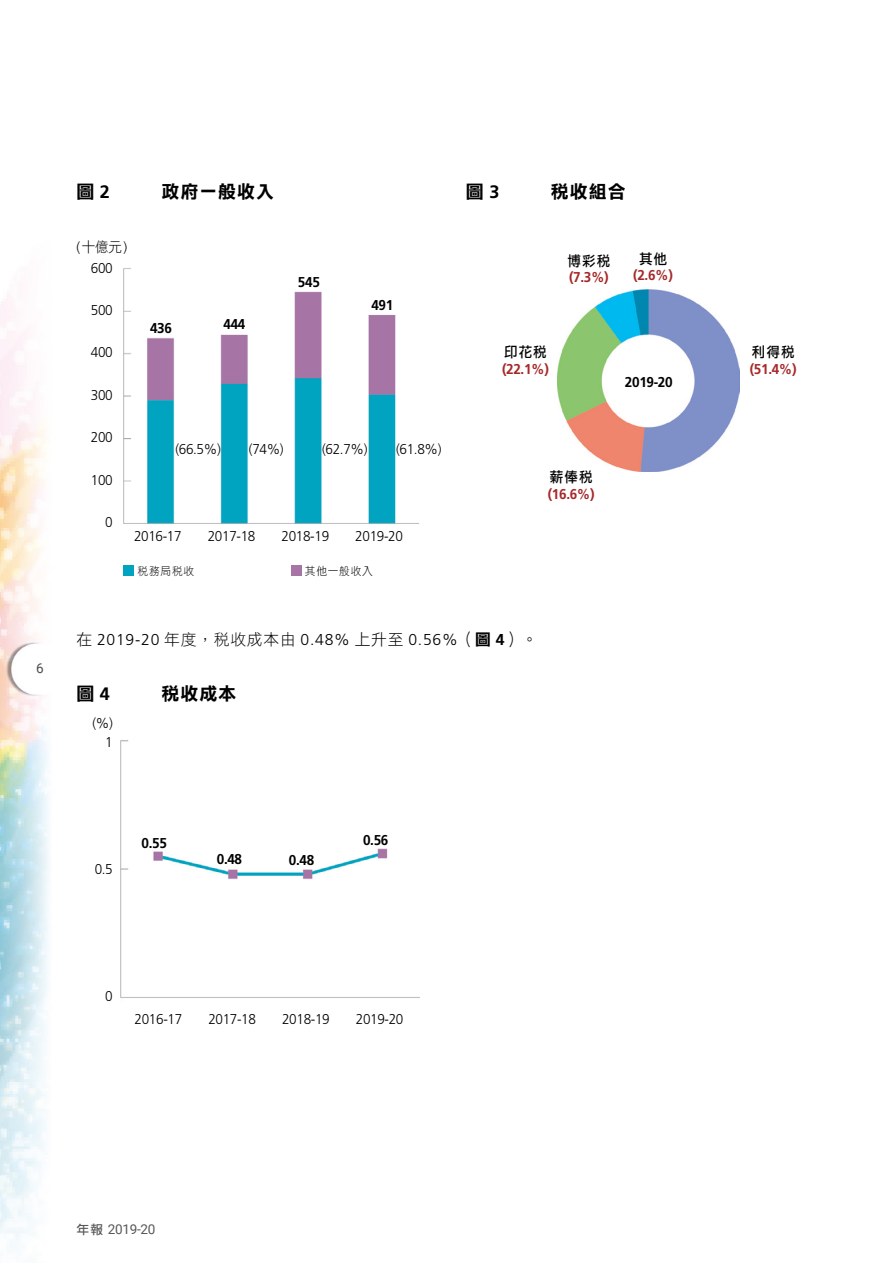
<style>
.page{position:relative;width:893px;height:1263px;background:#fff}
.page>*{position:absolute;margin:0;border:0;box-sizing:border-box;transform-origin:0 0}
.t1{font:18px "DF Li Hei HK W7";letter-spacing:.05em;color:#000}
.t2{font:300 15.75px "Frutiger";letter-spacing:.05em;color:#000}
.t3{font:300 14.25px "Frutiger";letter-spacing:-.025em;color:#000;scale:.95 1}
.t4{font:700 14.25px "Frutiger";letter-spacing:-.025em;color:#000;scale:.95 1}
.t5{font:700 14.25px "Frutiger";color:#a6292a;scale:.95 1}
.t6{font:14.25px "DF Li Hei HK W5";letter-spacing:.075em;color:#000;scale:.95 1}
.t7{font:14.25px "DF Li Hei HK W3";color:#000;scale:.95 1}
.t8{font:13.5px "Roboto";letter-spacing:-.02em;color:#595757}
.t9{font:13.5px "Roboto";color:#4c4948}
.t10{font:11.25px "DF Li Hei HK W3";letter-spacing:.075em;color:#000;scale:.95 1}
.s1{font-family:"Frutiger";font-weight:700}
.s2{font-family:"Frutiger";font-weight:300}
.s3{font-family:"DF Li Hei HK W3";font-weight:400}
.s4{font-family:"DF Li Hei HK W7";font-weight:400}
.s5{font-weight:700}
.s6{font-family:"DF Li Hei HK W5";font-size:12.75px}
</style>
<div class="page">
<img style="left:0;top:289px;width:660px;height:961px">
<img style="left:120px;top:268px;width:299px;height:263px">
<div style="left:124px;top:565px;width:10px;height:11px;background:#00a4c0"></div>
<div style="left:291px;top:565px;width:11px;height:11px;background:#a775a5"></div>
<img style="left:558px;top:290px;width:182px;height:182px">
<img style="left:113px;top:734px;width:306px;height:272px">
<p class="t9" style="left:36px;top:659px;width:9px">6</p>
<p class="t1" style="left:77px;top:182px;width:35px">圖 <span class="s1">2</span></p>
<p class="t1" style="left:162px;top:182px;width:114px">政府一般收入</p>
<p class="t7" style="left:77px;top:240px;width:55px"><span class="s2">(</span>十億元<span class="s2">)</span></p>
<p class="t3" style="left:91px;top:260px;width:25px">600</p>
<p class="t3" style="left:91px;top:302px;width:25px">500</p>
<p class="t3" style="left:91px;top:344px;width:25px">400</p>
<p class="t3" style="left:91px;top:387px;width:25px">300</p>
<p class="t3" style="left:91px;top:429px;width:25px">200</p>
<p class="t3" style="left:91px;top:472px;width:25px">100</p>
<p class="t3" style="left:105px;top:514px;width:9px">0</p>
<p class="t4" style="left:150px;top:320px;width:25px">436</p>
<p class="t4" style="left:223px;top:315px;width:25px">444</p>
<p class="t4" style="left:298px;top:274px;width:25px">545</p>
<p class="t4" style="left:371px;top:296px;width:25px">491</p>
<p class="t3" style="left:175px;top:441px;width:49px">(66.5%)</p>
<p class="t3" style="left:249px;top:441px;width:38px">(74%)</p>
<p class="t3" style="left:322px;top:441px;width:49px">(62.7%)</p>
<p class="t3" style="left:396px;top:441px;width:49px">(61.8%)</p>
<p class="t3" style="left:134px;top:528px;width:52px">2016-17</p>
<p class="t3" style="left:208px;top:528px;width:52px">2017-18</p>
<p class="t3" style="left:282px;top:528px;width:52px">2018-19</p>
<p class="t3" style="left:355px;top:528px;width:52px">2019-20</p>
<p class="t10" style="left:138px;top:565px;width:61px">稅務局稅收</p>
<p class="t10" style="left:305px;top:565px;width:73px">其他一般收入</p>
<p class="t1" style="left:466px;top:182px;width:35px">圖 <span class="s1">3</span></p>
<p class="t1" style="left:551px;top:182px;width:76px">稅收組合</p>
<p class="t6" style="left:568px;top:253px;width:46px">博彩稅</p>
<p class="t5" style="left:569px;top:269px;width:43px">(7.3%)</p>
<p class="t6" style="left:639px;top:251px;width:31px">其他</p>
<p class="t5" style="left:633px;top:267px;width:43px">(2.6%)</p>
<p class="t6" style="left:504px;top:345px;width:46px">印花稅</p>
<p class="t5" style="left:502px;top:361px;width:51px">(22.1%)</p>
<p class="t4" style="left:625px;top:374px;width:52px">2019-20</p>
<p class="t6" style="left:550px;top:469px;width:46px">薪俸稅</p>
<p class="t5" style="left:548px;top:485px;width:51px">(16.6%)</p>
<p class="t2" style="left:77px;top:631px;width:462px"><span class="s3">在</span> 2019-20 <span class="s3">年度，稅收成本由</span> 0.48% <span class="s3">上升至</span> 0.56%<span class="s3">（</span><span class="s4">圖</span> <span class="s5">4</span><span class="s3">）。</span></p>
<p class="t1" style="left:77px;top:684px;width:35px">圖 <span class="s1">4</span></p>
<p class="t1" style="left:162px;top:684px;width:76px">稅收成本</p>
<p class="t3" style="left:105px;top:734px;width:9px">1</p>
<p class="t3" style="left:92px;top:715px;width:23px">(%)</p>
<p class="t3" style="left:95px;top:861px;width:21px">0.5</p>
<p class="t4" style="left:142px;top:834px;width:28px">0.55</p>
<p class="t4" style="left:217px;top:851px;width:28px">0.48</p>
<p class="t4" style="left:289px;top:852px;width:28px">0.48</p>
<p class="t4" style="left:363px;top:831px;width:28px">0.56</p>
<p class="t3" style="left:105px;top:988px;width:9px">0</p>
<p class="t3" style="left:135px;top:1011px;width:52px">2016-17</p>
<p class="t3" style="left:208px;top:1011px;width:52px">2017-18</p>
<p class="t3" style="left:282px;top:1011px;width:52px">2018-19</p>
<p class="t3" style="left:356px;top:1011px;width:52px">2019-20</p>
<p class="t6" style="left:752px;top:345px;width:46px">利得稅</p>
<p class="t5" style="left:750px;top:361px;width:51px">(51.4%)</p>
<p class="t8" style="left:77px;top:1219px;width:80px"><span class="s6">年報</span> 2019-20</p>
</div>
